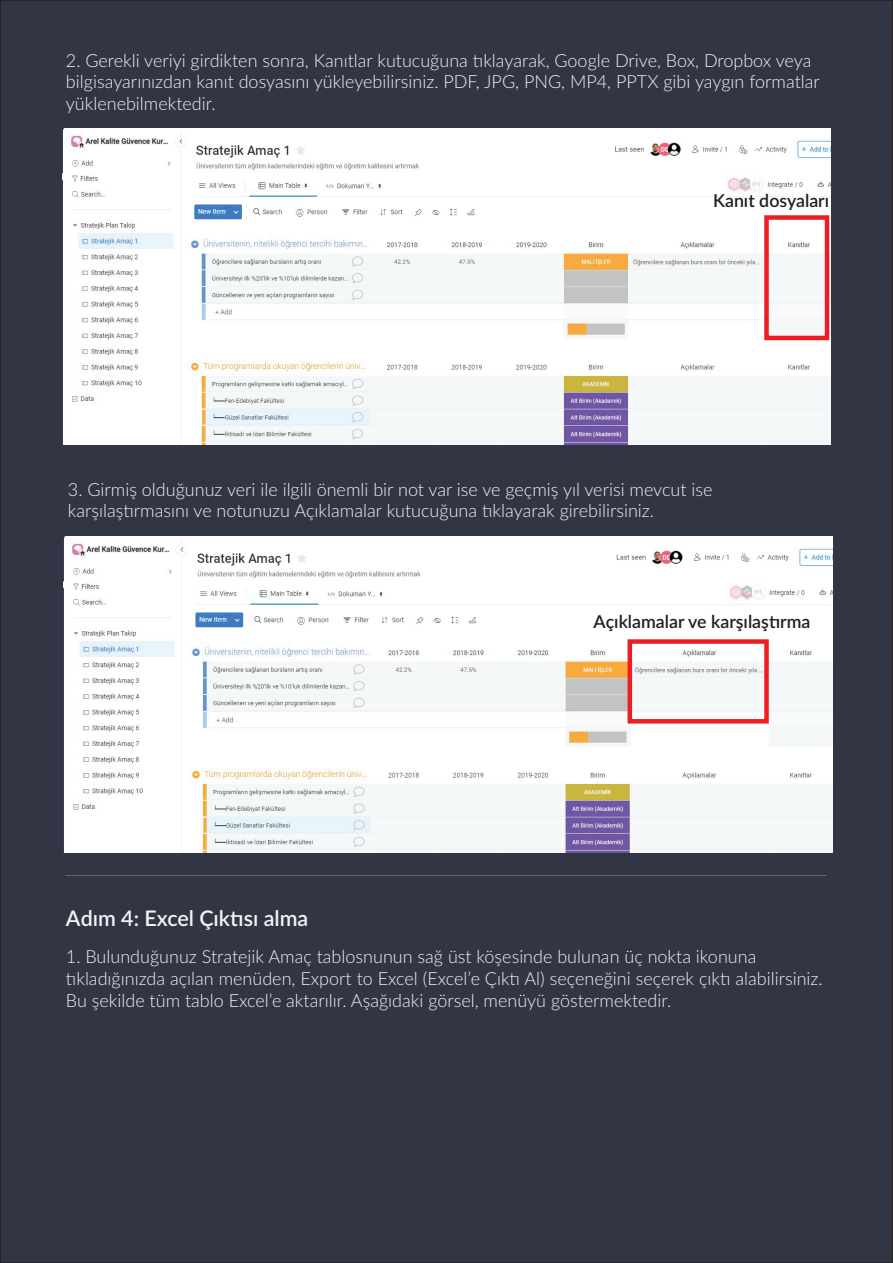
<style>
.page{position:relative;width:893px;height:1263px;background:#313544}
.page>*{position:absolute;margin:0;border:0;box-sizing:border-box;transform-origin:0 0}
.t1{font:600 21.45px "Lato";color:#f2f3f4}
.t2{font:300 18px/21.6px "Lato";color:#f2f3f4}
.t3{font:600 17.7px "Lato";color:#231f20}
</style>
<div class="page">
<img style="left:62px;top:129px;width:769px;height:315px">
<div style="left:764px;top:215px;width:65px;height:125px;border:4px solid #ee1d23"></div>
<img style="left:64px;top:537px;width:768px;height:315px">
<div style="left:628px;top:639px;width:141px;height:84px;border:4px solid #ee1d23"></div>
<p class="t2" style="left:66px;top:49px;width:755px">2. Gerekli veriyi girdikten sonra, Kanıtlar kutucuğuna tıklayarak, Google Drive, Box, Dropbox veya bilgisayarınızdan kanıt dosyasını yükleyebilirsiniz. PDF, JPG, PNG, MP4, PPTX gibi yaygın formatlar yüklenebilmektedir.</p>
<p class="t3" style="left:713px;top:188px;width:118px">Kanıt dosyaları</p>
<p class="t2" style="left:68px;top:478px;width:646px">3. Girmiş olduğunuz veri ile ilgili önemli bir not var ise ve geçmiş yıl verisi mevcut ise karşılaştırmasını ve notunuzu Açıklamalar kutucuğuna tıklayarak girebilirsiniz.</p>
<p class="t1" style="left:66px;top:903px;width:244px">Adım 4: Excel Çıktısı alma</p>
<p class="t3" style="left:593px;top:608px;width:218px">Açıklamalar ve karşılaştırma</p>
<p class="t2" style="left:66px;top:945px;width:758px">1. Bulunduğunuz Stratejik Amaç tablosnunun sağ üst köşesinde bulunan üç nokta ikonuna tıkladığınızda açılan menüden, Export to Excel (Excel’e Çıktı Al) seçeneğini seçerek çıktı alabilirsiniz.<br>Bu şekilde tüm tablo Excel’e aktarılır. Aşağıdaki görsel, menüyü göstermektedir.</p>
</div>
